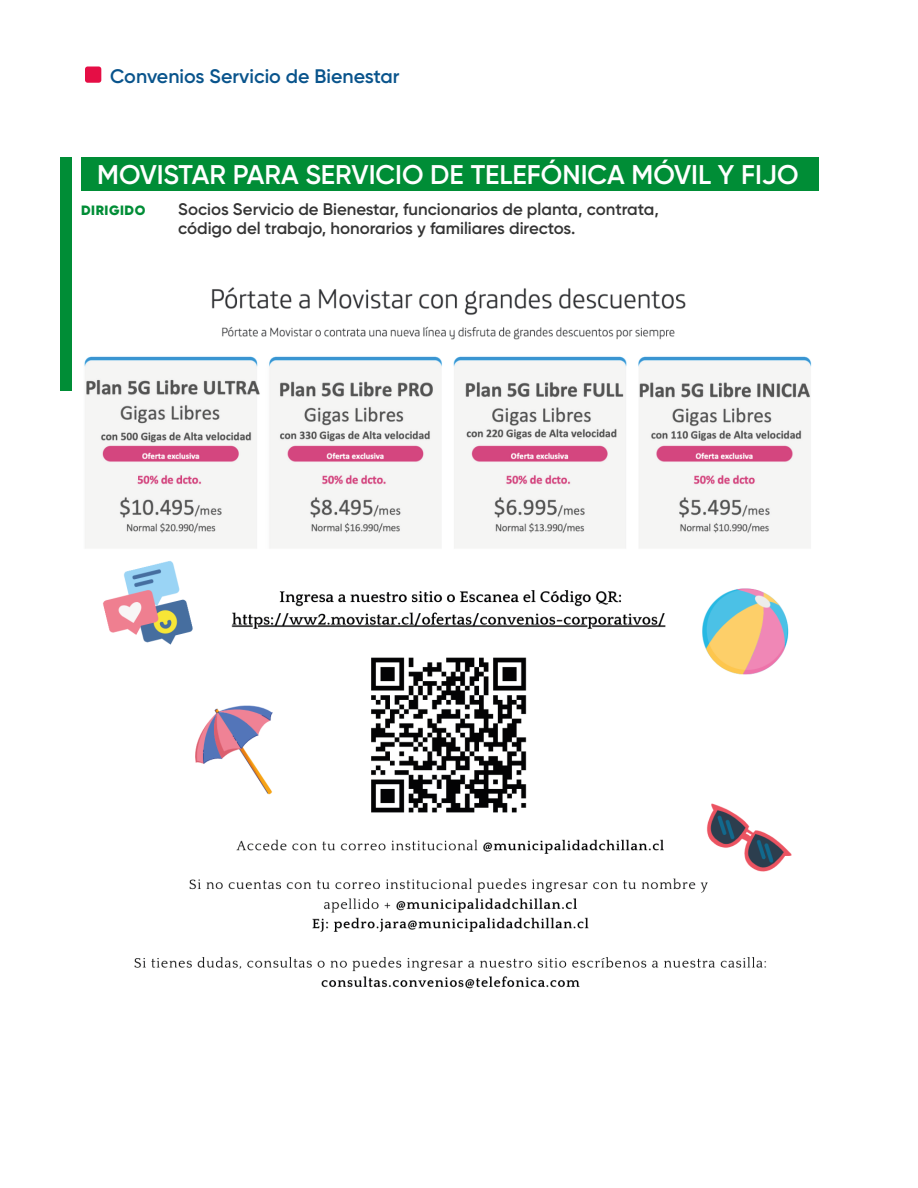
<style>
.page{position:relative;width:918px;height:1188px;background:#fff}
.page>*{position:absolute;margin:0;border:0;box-sizing:border-box;transform-origin:0 0}
.t1{font:600 27px "Gilroy";color:#fff}
.t2{font:600 19.65px "Gilroy";color:#09548c}
.t3{font:600 16.8px/18.8px "Gilroy";color:#343434}
.t4{font:900 13.5px "Gilroy";letter-spacing:.04em;color:#008d36}
</style>
<div class="page">
<div style="left:85px;top:67px;width:16px;height:16px;background:#e50e45;border-radius:3px"></div>
<div style="left:81px;top:157px;width:738px;height:33px;background:#008d36"></div>
<div style="left:60px;top:157px;width:11px;height:233px;background:#008d36"></div>
<img style="left:84px;top:287px;width:728px;height:702px">
<div style="left:708px;top:279px;width:97px;height:55px;background:#fff"></div>
<p class="t2" style="left:110px;top:64px;width:291px">Convenios Servicio de Bienestar</p>
<h1 class="t1" style="left:97px;top:158px;width:703px">MOVISTAR PARA SERVICIO DE TELEFÓNICA MÓVIL Y FIJO</h1>
<p class="t3" style="left:178px;top:200px;width:482px">Socios Servicio de Bienestar, funcionarios de planta, contrata, código del trabajo, honorarios y familiares directos.</p>
<p class="t4" style="left:81px;top:202px;width:66px">DIRIGIDO</p>
</div>
